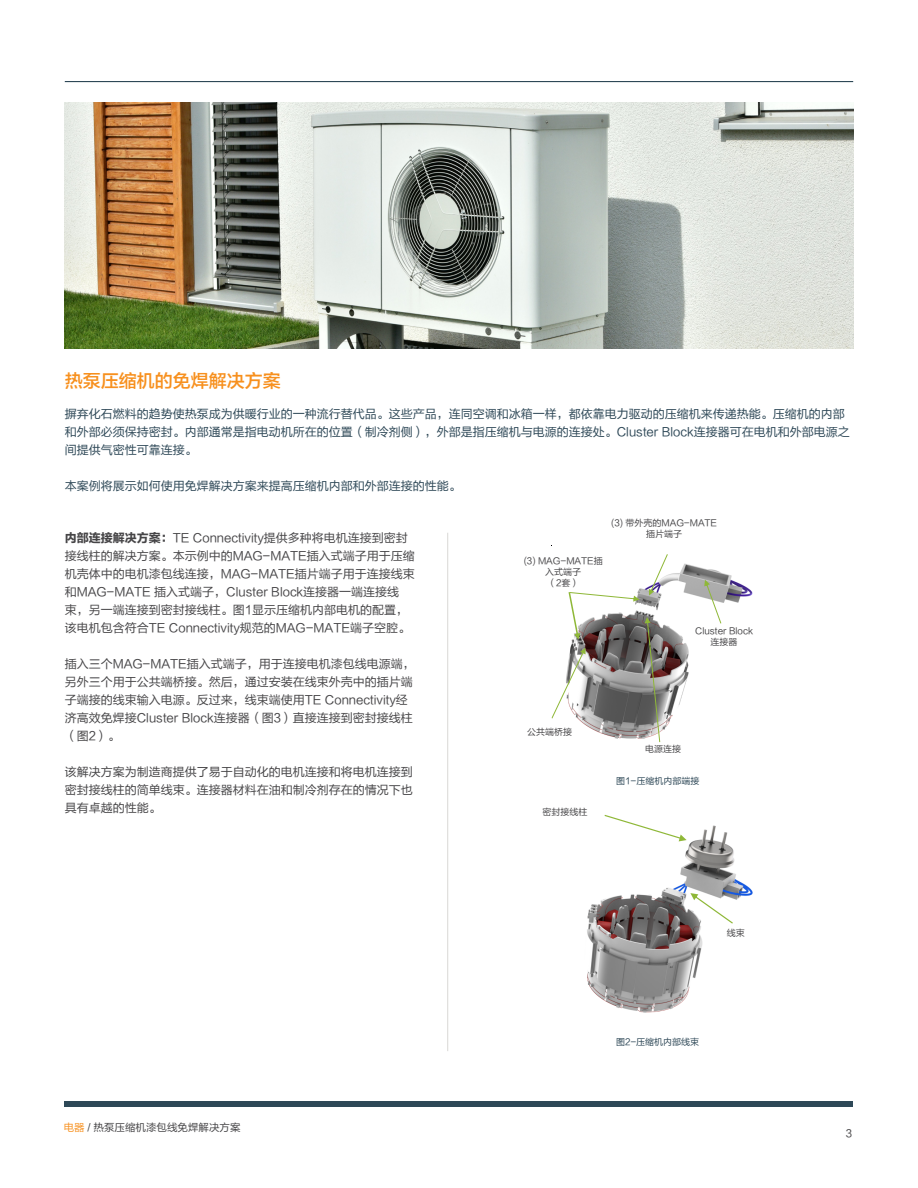
<style>
.page{position:relative;width:918px;height:1188px;background:#fff}
.page>*{position:absolute;margin:0;border:0;box-sizing:border-box;transform-origin:0 0}
.t1{font:18px "FZLTZHK GBK1 0";color:#f7901e}
.t2{font:12px/18px "FZLTHJW GB1 0";color:#464547}
.t3{font:12px/18px "FZLTHJW GB1 0";color:#2e4857}
.t4{font:10.5px "FZLTHJW GB1 0";color:#464547}
.t5{font:9px/10.8px "FZLTHJW GB1 0";color:#464547;text-align:center}
.t6{font:9px "FZLTHJW GB1 0";color:#2e4857}
.s1{font-family:"FZLTDHJW GB1 0"}
.s2{color:#f7901e}
</style>
<div class="page">
<img style="left:668px;top:563px;width:85px;height:161px">
<svg style="left:552px;top:554px;width:116px;height:188px"></svg>
<svg style="left:704px;top:580px;width:17px;height:44px"></svg>
<hr style="left:447px;top:533px;width:1px;height:518px;background:#d9d8d6">
<img style="left:587px;top:825px;width:166px;height:188px">
<svg style="left:605px;top:815px;width:82px;height:26px"></svg>
<svg style="left:690px;top:893px;width:43px;height:31px"></svg>
<hr style="left:65px;top:81px;width:788px;height:1px;background:#2e4857">
<div style="left:65px;top:1101px;width:788px;height:6px;background:#2e4857"></div>
<img style="left:65px;top:103px;width:788px;height:246px">
<h1 class="t1" style="left:65px;top:371px;width:217px">热泵压缩机的免焊解决方案</h1>
<p class="t3" style="left:65px;top:405px;width:786px">摒弃化石燃料的趋势使热泵成为供暖行业的一种流行替代品。这些产品，连同空调和冰箱一样，都依靠电力驱动的压缩机来传递热能。压缩机的内部和外部必须保持密封。内部通常是指电动机所在的位置（制冷剂侧），外部是指压缩机与电源的连接处。Cluster Block连接器可在电机和外部电源之间提供气密性可靠连接。</p>
<p class="t3" style="left:65px;top:477px;width:398px">本案例将展示如何使用免焊解决方案来提高压缩机内部和外部连接的性能。</p>
<p class="t2" style="left:65px;top:529px;width:352px"><span class="s1">内部连接解决方案：</span>TE Connectivity提供多种将电机连接到密封接线柱的解决方案。本示例中的MAG-MATE插入式端子用于压缩机壳体中的电机漆包线连接，MAG-MATE插片端子用于连接线束和MAG-MATE 插入式端子，Cluster Block连接器一端连接线<br>束，另一端连接到密封接线柱。图1显示压缩机内部电机的配置，该电机包含符合TE Connectivity规范的MAG-MATE端子空腔。</p>
<p class="t2" style="left:65px;top:655px;width:352px">插入三个MAG-MATE插入式端子，用于连接电机漆包线电源端，另外三个用于公共端桥接。然后，通过安装在线束外壳中的插片端子端接的线束输入电源。反过来，线束端使用TE Connectivity经济高效免焊接Cluster Block连接器（图3）直接连接到密封接线柱（图2）。</p>
<p class="t2" style="left:65px;top:763px;width:350px;text-align:justify">该解决方案为制造商提供了易于自动化的电机连接和将电机连接到密封接线柱的简单线束。连接器材料在油和制冷剂存在的情况下也具有卓越的性能。</p>
<p class="t4" style="left:64px;top:1121px;width:178px"><span class="s2">电器</span> / 热泵压缩机漆包线免焊解决方案</p>
<p class="t5" style="left:524px;top:556px;width:80px">(3) MAG-MATE插入式端子<br>（2套）</p>
<p class="t5" style="left:611px;top:518px;width:107px">(3) 带外壳的MAG-MATE插片端子</p>
<p class="t5" style="left:695px;top:626px;width:59px">Cluster Block连接器</p>
<p class="t5" style="left:527px;top:727px;width:46px">公共端桥接</p>
<p class="t5" style="left:542px;top:807px;width:46px">密封接线柱</p>
<p class="t5" style="left:645px;top:744px;width:37px">电源连接</p>
<p class="t6" style="left:616px;top:776px;width:85px">图1-压缩机内部端接</p>
<p class="t5" style="left:727px;top:928px;width:19px">线束</p>
<p class="t6" style="left:616px;top:1037px;width:85px">图2-压缩机内部线束</p>
<p class="t4" style="left:846px;top:1128px;width:8px">3</p>
</div>
